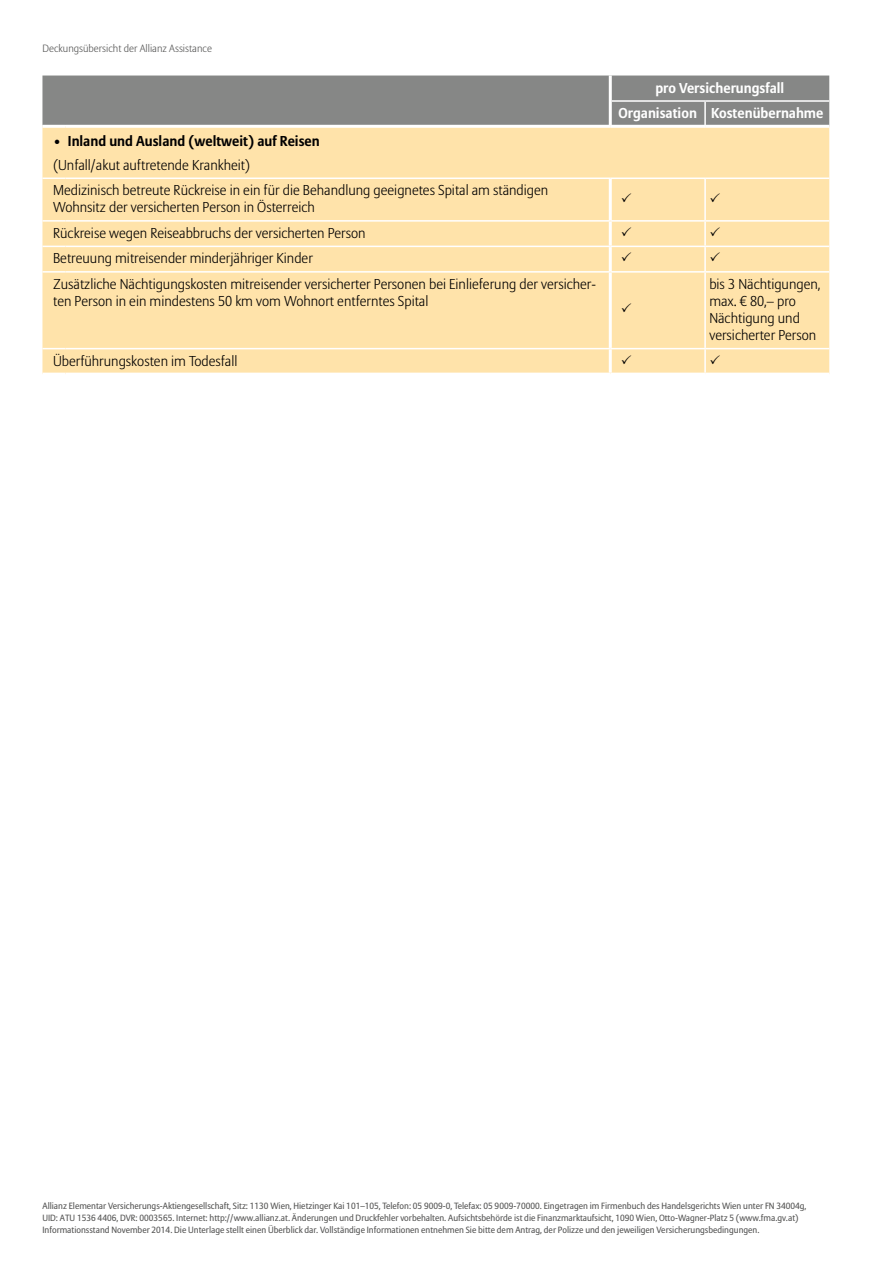
<style>
.page{position:relative;width:893px;height:1263px;background:#fff}
.page>*{position:absolute;margin:0;border:0;box-sizing:border-box;transform-origin:0 0}
.t1{font:300 14.25px/25.5px "Allianz Sans";color:#000}
.t2{font:700 14.25px/25.5px "Allianz Sans";color:#fff;text-align:center}
.t3{font:700 14.25px "Allianz Sans";color:#000}
.t4{font:300 10.5px "Allianz Sans";color:#565655}
.t5{font:9px/12px "Allianz Sans";color:#565655}
</style>
<div class="page">
<div style="left:42px;top:76px;width:787px;height:49px;background:#868786"></div>
<hr style="left:612px;top:100px;width:93px;height:2px;background:#fff">
<hr style="left:705px;top:100px;width:124px;height:2px;background:#fff">
<hr style="left:704px;top:102px;width:2px;height:23px;background:#fff">
<hr style="left:609px;top:76px;width:3px;height:25px;background:#fff">
<hr style="left:609px;top:101px;width:3px;height:24px;background:#fff">
<div style="left:42px;top:128px;width:787px;height:245px;background:#ffe3aa"></div>
<hr style="left:610px;top:178px;width:95px;height:1px;background:#fff">
<hr style="left:705px;top:178px;width:124px;height:1px;background:#fff">
<hr style="left:704px;top:179px;width:2px;height:41px;background:#fff">
<hr style="left:610px;top:220px;width:95px;height:2px;background:#fff">
<hr style="left:705px;top:220px;width:124px;height:2px;background:#fff">
<hr style="left:704px;top:222px;width:2px;height:24px;background:#fff">
<hr style="left:704px;top:247px;width:2px;height:24px;background:#fff">
<hr style="left:704px;top:273px;width:2px;height:75px;background:#fff">
<hr style="left:704px;top:349px;width:2px;height:24px;background:#fff">
<hr style="left:609px;top:179px;width:3px;height:41px;background:#fff">
<hr style="left:609px;top:222px;width:3px;height:24px;background:#fff">
<hr style="left:609px;top:247px;width:3px;height:24px;background:#fff">
<hr style="left:609px;top:273px;width:3px;height:75px;background:#fff">
<hr style="left:609px;top:349px;width:3px;height:24px;background:#fff">
<svg style="left:42px;top:178px;width:24px;height:1px"></svg>
<hr style="left:66px;top:178px;width:544px;height:1px;background:#fff">
<hr style="left:42px;top:220px;width:24px;height:2px;background:#fff">
<hr style="left:66px;top:220px;width:544px;height:2px;background:#fff">
<hr style="left:610px;top:246px;width:95px;height:1px;background:#fff">
<hr style="left:705px;top:246px;width:124px;height:1px;background:#fff">
<svg style="left:42px;top:246px;width:24px;height:1px"></svg>
<hr style="left:66px;top:246px;width:544px;height:1px;background:#fff">
<hr style="left:42px;top:271px;width:24px;height:2px;background:#fff">
<hr style="left:66px;top:271px;width:544px;height:2px;background:#fff">
<hr style="left:610px;top:271px;width:95px;height:2px;background:#fff">
<hr style="left:705px;top:271px;width:124px;height:2px;background:#fff">
<svg style="left:42px;top:348px;width:24px;height:1px"></svg>
<hr style="left:66px;top:348px;width:544px;height:1px;background:#fff">
<hr style="left:610px;top:348px;width:95px;height:1px;background:#fff">
<hr style="left:705px;top:348px;width:124px;height:1px;background:#fff">
<svg style="left:622px;top:193px;width:9px;height:9px"></svg>
<svg style="left:710px;top:193px;width:10px;height:9px"></svg>
<svg style="left:622px;top:227px;width:9px;height:9px"></svg>
<svg style="left:710px;top:227px;width:10px;height:9px"></svg>
<svg style="left:622px;top:252px;width:9px;height:9px"></svg>
<svg style="left:710px;top:252px;width:10px;height:9px"></svg>
<svg style="left:622px;top:303px;width:9px;height:10px"></svg>
<svg style="left:622px;top:355px;width:9px;height:9px"></svg>
<svg style="left:710px;top:355px;width:10px;height:9px"></svg>
<p class="t4" style="left:43px;top:42px;width:171px">Deckungsübersicht der Allianz Assistance</p>
<h1 class="t3" style="left:53px;top:132px;width:268px">• Inland und Ausland (weltweit) auf Reisen</h1>
<h1 class="t1" style="left:53px;top:152px;width:497px">(Unfall/akut auftretende Krankheit)<br>Medizinisch betreute Rückreise in ein für die Behandlung geeignetes Spital am ständigen</h1>
<p class="t1" style="left:53px;top:194px;width:544px">Wohnsitz der versicherten Person in Österreich<br>Rückreise wegen Reiseabbruchs der versicherten Person<br>Betreuung mitreisender minderjähriger Kinder<br>Zusätzliche Nächtigungskosten mitreisender versicherter Personen bei Einlieferung der versicher-</p>
<h1 class="t1" style="left:53px;top:288px;width:377px">ten Person in ein mindestens 50 km vom Wohnort entferntes Spital</h1>
<h1 class="t1" style="left:53px;top:348px;width:186px">Überführungskosten im Todesfall</h1>
<h1 class="t2" style="left:618px;top:75px;width:206px">pro Versicherungsfall<br>Organisation Kostenübernahme</h1>
<h1 class="t1" style="left:709px;top:275px;width:113px;line-height:17.1px">bis 3 Nächtigungen, max. € 80,– pro<br>Nächtigung und versicherter Person</h1>
<p class="t5" style="left:43px;top:1199px;width:765px">Allianz Elementar Versicherungs-Aktiengesellschaft, Sitz: 1130 Wien, Hietzinger Kai 101–105, Telefon: 05 9009-0, Telefax: 05 9009-70000. Eingetragen im Firmenbuch des Handelsgerichts Wien unter FN 34004g,<br>UID: ATU 1536 4406, DVR: 0003565. Internet: http://www.allianz.at. Änderungen und Druckfehler vorbehalten. Aufsichtsbehörde ist die Finanzmarktaufsicht, 1090 Wien, Otto-Wagner-Platz 5 (www.fma.gv.at)<br>Informationsstand November 2014. Die Unterlage stellt einen Überblick dar. Vollständige Informationen entnehmen Sie bitte dem Antrag, der Polizze und den jeweiligen Versicherungsbedingungen.</p>
</div>
